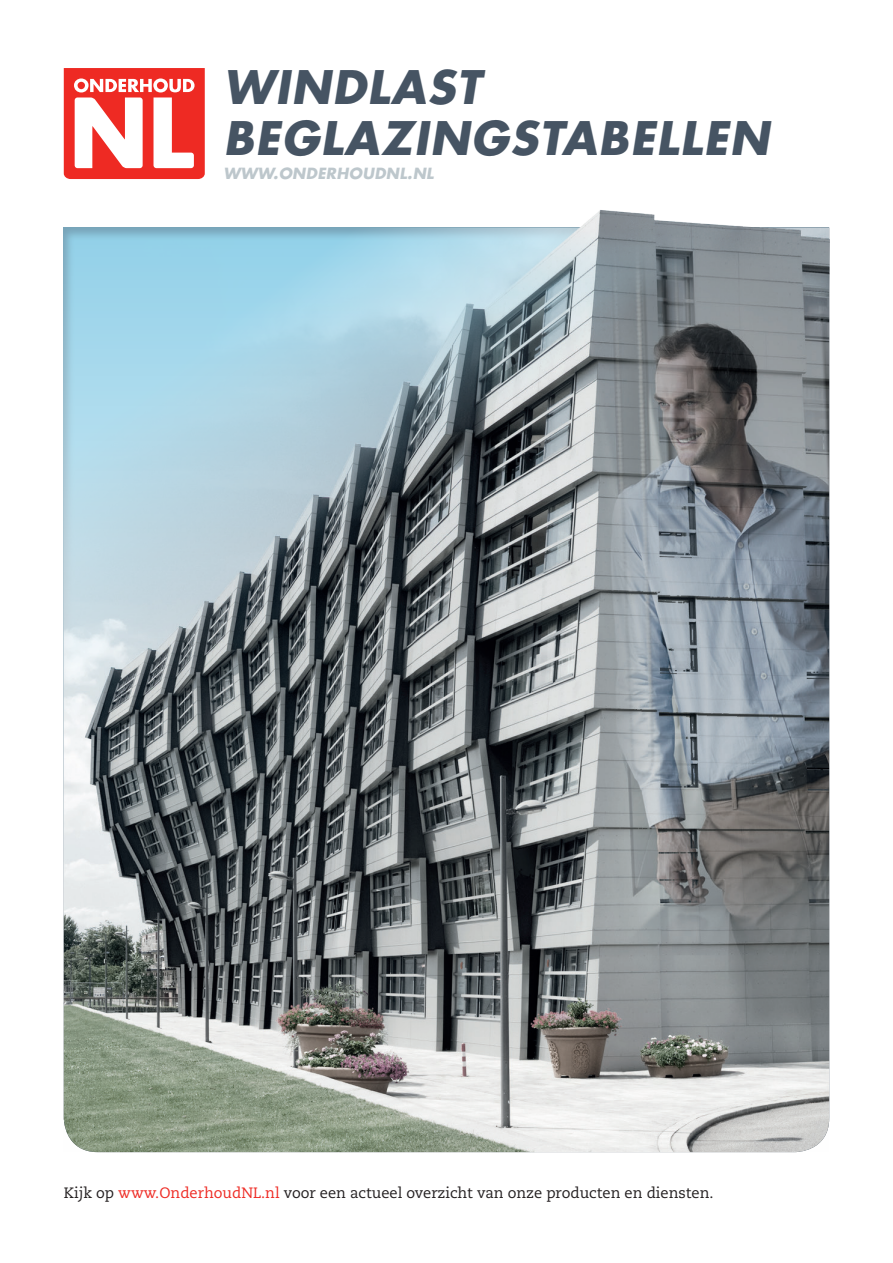
<style>
.page{position:relative;width:893px;height:1263px;background:#fff}
.page>*{position:absolute;margin:0;border:0;box-sizing:border-box;transform-origin:0 0}
.t1{font:italic 700 45px/51px "Futura";letter-spacing:.03em;color:#465463}
.t2{font:15px "Caecilia LT Std";color:#231f20}
.t3{font:italic 700 15px "Futura";letter-spacing:.02em;color:#bdc7cc}
.s1{color:#ee2a23}
</style>
<div class="page">
<svg style="left:64px;top:68px;width:141px;height:111px"></svg>
<img style="left:64px;top:323px;width:765px;height:829px">
<img style="left:64px;top:210px;width:765px;height:113px">
<h1 class="t1" style="left:223px;top:61px;width:547px">WINDLAST<br>BEGLAZINGSTABELLEN</h1>
<p class="t3" style="left:223px;top:163px;width:212px">WWW.ONDERHOUDNL.NL</p>
<p class="t2" style="left:64px;top:1184px;width:651px">Kijk op <span class="s1">www.OnderhoudNL.nl</span> voor een actueel overzicht van onze producten en diensten.</p>
</div>
